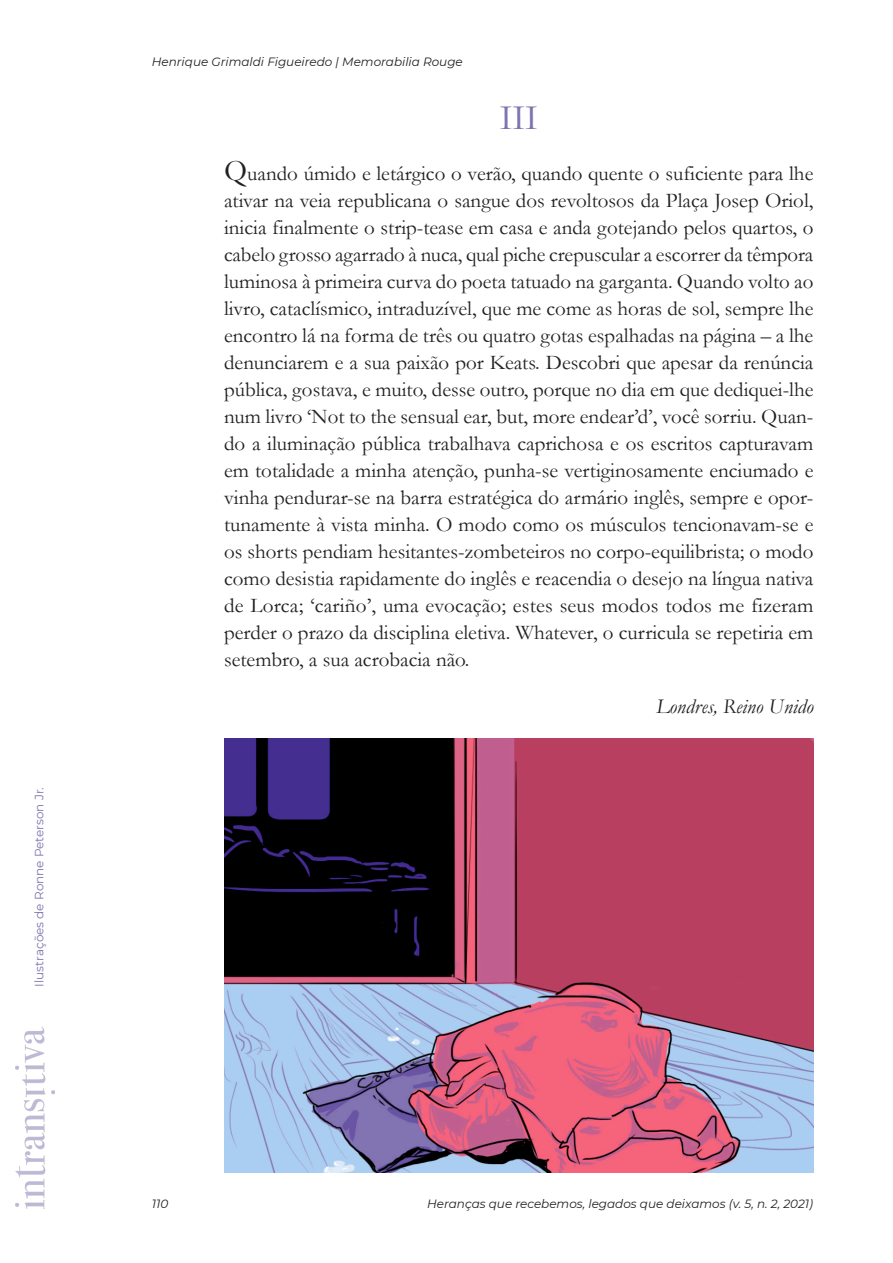
<style>
.page{position:relative;width:893px;height:1263px;background:#fff}
.page>*{position:absolute;margin:0;border:0;box-sizing:border-box;transform-origin:0 0}
.t1{font:36px "Garamond";color:#7e73af}
.t2{font:21px/27px "Garamond";color:#231f20;text-align:justify}
.t3{font:italic 21px "Garamond";color:#231f20}
.t4{font:italic 12px "Montserrat";color:#231f20}
.t5{font:12px "Montserrat";color:#7e73af}
.s1{font-size:30px}
</style>
<div class="page">
<img style="left:224px;top:738px;width:589px;height:434px">
<img style="left:15px;top:1027px;width:39px;height:182px">
<p class="t5" style="left:31px;top:986px;width:201px;rotate:-90deg">Ilustrações de Ronne Peterson Jr.</p>
<p class="t4" style="left:152px;top:53px;width:313px">Henrique Grimaldi Figueiredo | Memorabilia Rouge</p>
<h1 class="t1" style="left:500px;top:93px;width:40px">III</h1>
<p class="t2" style="left:224px;top:159px;width:591px"><span class="s1">Q</span>uando úmido e letárgico o verão, quando quente o suficiente para lhe ativar na veia republicana o sangue dos revoltosos da Plaça Josep Oriol, inicia finalmente o strip-tease em casa e anda gotejando pelos quartos, o cabelo grosso agarrado à nuca, qual piche crepuscular a escorrer da têmpora luminosa à primeira curva do poeta tatuado na garganta. Quando volto ao livro, cataclísmico, intraduzível, que me come as horas de sol, sempre lhe encontro lá na forma de três ou quatro gotas espalhadas na página – a lhe denunciarem e a sua paixão por Keats. Descobri que apesar da renúncia pública, gostava, e muito, desse outro, porque no dia em que dediquei-lhe num livro ‘Not to the sensual ear, but, more endear’d’, você sorriu. Quan&shy;do a iluminação pública trabalhava caprichosa e os escritos capturavam em totalidade a minha atenção, punha-se vertiginosamente enciumado e vinha pendurar-se na barra estratégica do armário inglês, sempre e opor&shy;tunamente à vista minha. O modo como os músculos tencionavam-se e os shorts pendiam hesitantes-zombeteiros no corpo-equilibrista; o modo como desistia rapidamente do inglês e reacendia o desejo na língua nativa de Lorca; ‘cariño’, uma evocação; estes seus modos todos me fizeram perder o prazo da disciplina eletiva. Whatever, o curricula se repetiria em setembro, a sua acrobacia não.</p>
<p class="t3" style="left:656px;top:692px;width:159px">Londres, Reino Unido</p>
<p class="t4" style="left:152px;top:1195px;width:18px">110</p>
<p class="t4" style="left:427px;top:1195px;width:388px">Heranças que recebemos, legados que deixamos (v. 5, n. 2, 2021)</p>
</div>
